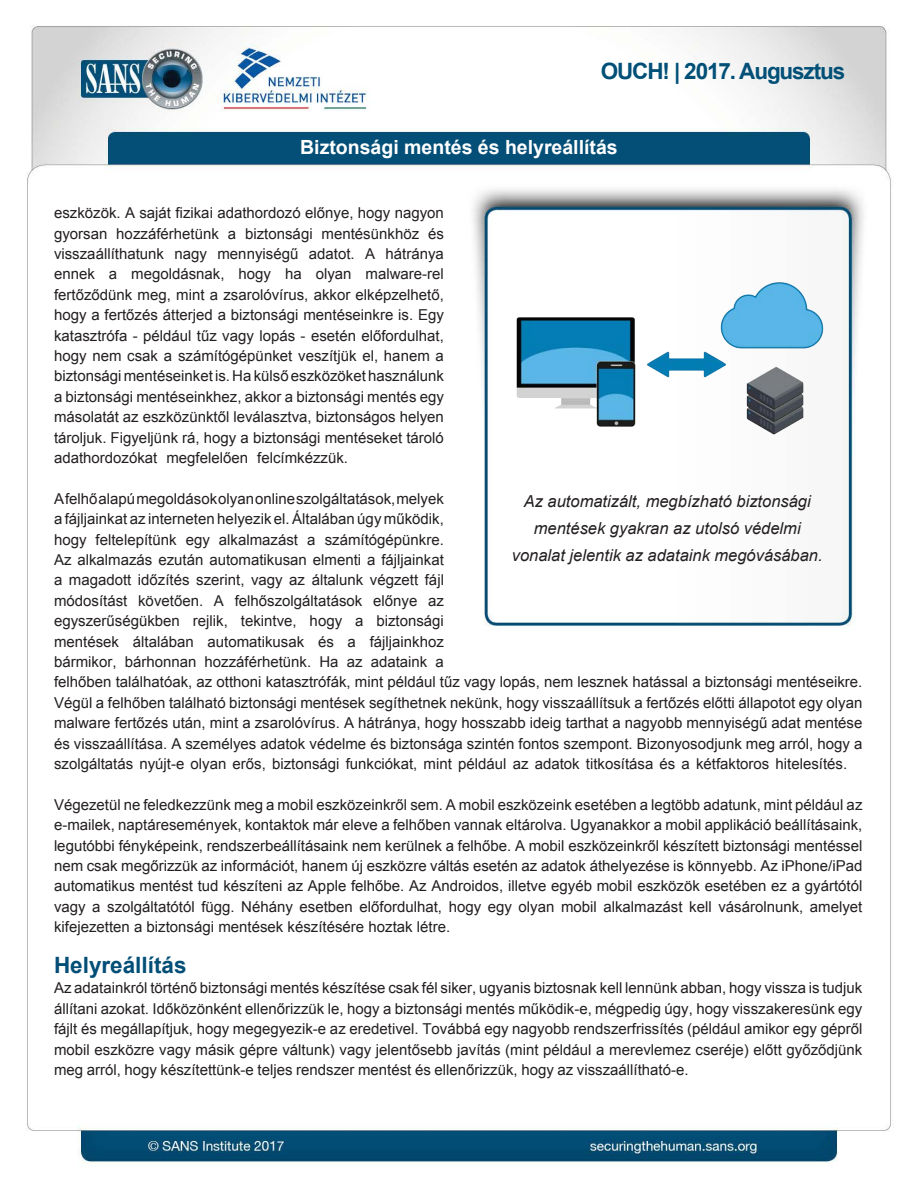
<style>
.page{position:relative;width:918px;height:1188px;background:#fff}
.page>*{position:absolute;margin:0;border:0;box-sizing:border-box;transform-origin:0 0}
.t1{font:700 22.5px "Arial";letter-spacing:-.05em;color:#004f77}
.MainText{font:700 22.5px "Arial";color:#024e77}
.t2{font:700 19.5px "Arial";color:#fff}
.t3{font:italic 16.5px/27px "Arial";color:#231f20;text-align:center}
.MainText-2{font:15px/20.4px "Arial";color:#231f20;text-align:right}
</style>
<div class="page">
<img style="left:26px;top:25px;width:865px;height:1139px">
<img style="left:496px;top:229px;width:346px;height:259px">
<h1 class="t1" style="left:601px;top:56px;width:246px">OUCH! | 2017. Augusztus</h1>
<h2 class="t2" style="left:300px;top:135px;width:319px">Biztonsági mentés és helyreállítás</h2>
<p class="MainText-2" style="left:54px;top:203px;width:391px">eszközök A. saját fizikai adathordozó előnye, hogy nagyon és</p>
<p class="MainText-2" style="left:116px;top:223px;width:104px">hozzáférhetünk</p>
<p class="MainText-2" style="left:245px;top:223px;width:69px">biztonsági</p>
<p class="MainText-2" style="left:322px;top:223px;width:99px">mentésünkhöz</p>
<p class="MainText-2" style="left:54px;top:223px;width:55px">gyorsan</p>
<p class="MainText-2" style="left:228px;top:223px;width:10px">a</p>
<p class="MainText-2" style="left:54px;top:244px;width:112px">visszaállíthatunk</p>
<p class="MainText-2" style="left:175px;top:244px;width:34px">nagy</p>
<p class="MainText-2" style="left:217px;top:244px;width:82px">mennyiségű</p>
<p class="MainText-2" style="left:309px;top:244px;width:47px">adatot.</p>
<p class="MainText-2" style="left:365px;top:244px;width:12px">A</p>
<p class="MainText-2" style="left:386px;top:244px;width:60px">hátránya</p>
<p class="MainText-2" style="left:131px;top:264px;width:95px">megoldásnak,</p>
<p class="MainText-2" style="left:54px;top:264px;width:42px">ennek</p>
<p class="MainText-2" style="left:54px;top:285px;width:391px">fertőződünk meg, mint a zsarolóvírus, akkor elképzelhető,</p>
<p class="MainText-2" style="left:54px;top:305px;width:391px">hogy a fertőzés átterjed a biztonsági mentéseinkre is. Egy</p>
<p class="MainText-2" style="left:54px;top:325px;width:391px">katasztrófa - például tűz vagy lopás - esetén előfordulhat,</p>
<p class="MainText-2" style="left:54px;top:346px;width:391px">hogy nem csak a számítógépünket veszítjük el, hanem a</p>
<p class="MainText-2" style="left:54px;top:366px;width:391px">biztonságimentéseinketis.Hakülsőeszközökethasználunk</p>
<p class="MainText-2" style="left:54px;top:387px;width:391px">a biztonsági mentéseinkhez, akkor a biztonsági mentés egy</p>
<p class="MainText-2" style="left:54px;top:407px;width:391px">másolatát az eszközünktől leválasztva, biztonságos helyen</p>
<p class="MainText-2" style="left:54px;top:427px;width:391px">tároljuk. Figyeljünk rá, hogy a biztonsági mentéseket tároló</p>
<p class="MainText-2" style="left:257px;top:448px;width:92px">felcímkézzük.</p>
<p class="MainText-2" style="left:239px;top:264px;width:34px">hogy</p>
<p class="MainText-2" style="left:285px;top:264px;width:18px">ha</p>
<p class="MainText-2" style="left:316px;top:264px;width:37px">olyan</p>
<p class="MainText-2" style="left:366px;top:264px;width:80px">malware-rel</p>
<p class="MainText-2" style="left:109px;top:264px;width:10px">a</p>
<p class="MainText-2" style="left:166px;top:448px;width:83px">megfelelően</p>
<p class="MainText-2" style="left:54px;top:448px;width:105px">adathordozókat</p>
<p class="MainText-2" style="left:54px;top:489px;width:391px">Afelhőalapúmegoldásokolyanonlineszolgáltatások,melyek a fájljainkat az interneten helyezik el. Általában úgy működik, számítógépünkre.</p>
<p class="MainText-2" style="left:96px;top:529px;width:82px">feltelepítünk</p>
<p class="MainText-2" style="left:219px;top:529px;width:81px">alkalmazást</p>
<p class="MainText-2" style="left:54px;top:529px;width:34px">hogy</p>
<p class="MainText-2" style="left:54px;top:550px;width:391px">Az alkalmazás ezután automatikusan elmenti a fájljainkat</p>
<p class="MainText-2" style="left:54px;top:570px;width:391px">a magadott időzítés szerint, vagy az általunk végzett fájl</p>
<p class="MainText-2" style="left:428px;top:591px;width:17px">az</p>
<p class="MainText-2" style="left:186px;top:529px;width:26px">egy</p>
<p class="MainText-2" style="left:307px;top:529px;width:10px">a</p>
<p class="MainText-2" style="left:235px;top:591px;width:129px">felhőszolgáltatások</p>
<p class="MainText-2" style="left:54px;top:591px;width:75px">módosítást</p>
<p class="MainText-2" style="left:138px;top:591px;width:67px">követően.</p>
<p class="MainText-2" style="left:373px;top:591px;width:46px">előnye</p>
<p class="MainText-2" style="left:214px;top:591px;width:12px">A</p>
<p class="MainText-2" style="left:54px;top:611px;width:127px">egyszerűségükben</p>
<p class="MainText-2" style="left:193px;top:611px;width:36px">rejlik,</p>
<p class="MainText-2" style="left:241px;top:611px;width:57px">tekintve,</p>
<p class="MainText-2" style="left:310px;top:611px;width:34px">hogy</p>
<p class="MainText-2" style="left:355px;top:611px;width:10px">a</p>
<p class="MainText-2" style="left:376px;top:611px;width:69px">biztonsági</p>
<p class="MainText-2" style="left:54px;top:631px;width:67px">mentések</p>
<p class="MainText-2" style="left:133px;top:631px;width:62px">általában</p>
<p class="MainText-2" style="left:208px;top:631px;width:98px">automatikusak</p>
<p class="MainText-2" style="left:318px;top:631px;width:17px">és</p>
<p class="MainText-2" style="left:348px;top:631px;width:10px">a</p>
<p class="MainText-2" style="left:370px;top:631px;width:76px">fájljainkhoz</p>
<p class="t3" style="left:512px;top:488px;width:312px">Az automatizált, megbízható biztonsági mentések gyakran az utolsó védelmi vonalat jelentik az adataink megóvásában.</p>
<p class="MainText-2" style="left:205px;top:652px;width:108px">hozzáférhetünk.</p>
<p class="MainText-2" style="left:54px;top:652px;width:810px;text-align:left">bármikor,<br>felhőben találhatóak, az otthoni katasztrófák, mint például tűz vagy lopás, nem lesznek hatással a biztonsági mentéseikre.<br>Végül a felhőben található biztonsági mentések segíthetnek nekünk, hogy visszaállítsuk a fertőzés előtti állapotot egy olyan malware fertőzés után, mint a zsarolóvírus A. hátránya, hogy hosszabb ideig tarthat a nagyobb mennyiségű adat mentése és visszaállítása A. személyes adatok védelme és biztonsága szintén fontos szempont. Bizonyosodjunk meg arról, hogy a szolgáltatás nyújt e- olyan erős, biztonsági funkciókat, mint például az adatok titkosítása és a kétfaktoros hitelesítés.</p>
<p class="MainText-2" style="left:54px;top:795px;width:810px;text-align:justify">Végezetül ne feledkezzünk meg a mobil eszközeinkről sem A. mobil eszközeink esetében a legtöbb adatunk, mint például az -e mailek, naptáresemények, kontaktok már eleve a felhőben vannak eltárolva. Ugyanakkor a mobil applikáció beállításaink, legutóbbi fényképeink, rendszerbeállításaink nem kerülnek a felhőbe A. mobil eszközeinkről készített biztonsági mentéssel nem csak megőrizzük az információt, hanem új eszközre váltás esetén az adatok áthelyezése is könnyebb. Az iPhone/iPad automatikus mentést tud készíteni az Apple felhőbe. Az Androidos, illetve egyéb mobil eszközök esetében ez a gyártótól vagy a szolgáltatótól függ. Néhány esetben előfordulhat, hogy egy olyan mobil alkalmazást kell vásárolnunk, amelyet kifejezetten a biztonsági mentések készítésére hoztak létre.</p>
<p class="MainText" style="left:54px;top:950px;width:134px">Helyreállítás</p>
<p class="MainText-2" style="left:54px;top:978px;width:810px;text-align:justify">Az adatainkról történő biztonsági mentés készítése csak fél siker, ugyanis biztosnak kell lennünk abban, hogy vissza is tudjuk állítani azokat. Időközönként ellenőrizzük le, hogy a biztonsági mentés működik ,e- mégpedig úgy, hogy visszakeresünk egy fájlt és megállapítjuk, hogy megegyezik e- az eredetivel. Továbbá egy nagyobb rendszerfrissítés (például amikor egy gépről mobil eszközre vagy másik gépre váltunk) vagy jelentősebb javítás (mint például a merevlemez cseréje) előtt győződjünk meg arról, hogy készítettünk e- teljes rendszer mentést és ellenőrizzük, hogy az visszaállítható .e-</p>
<p class="MainText-2" style="left:125px;top:652px;width:73px">bárhonnan</p>
<p class="MainText-2" style="left:319px;top:652px;width:21px">Ha</p>
<p class="MainText-2" style="left:371px;top:652px;width:58px">adataink</p>
<p class="MainText-2" style="left:347px;top:652px;width:17px">az</p>
<p class="MainText-2" style="left:436px;top:652px;width:10px">a</p>
</div>
